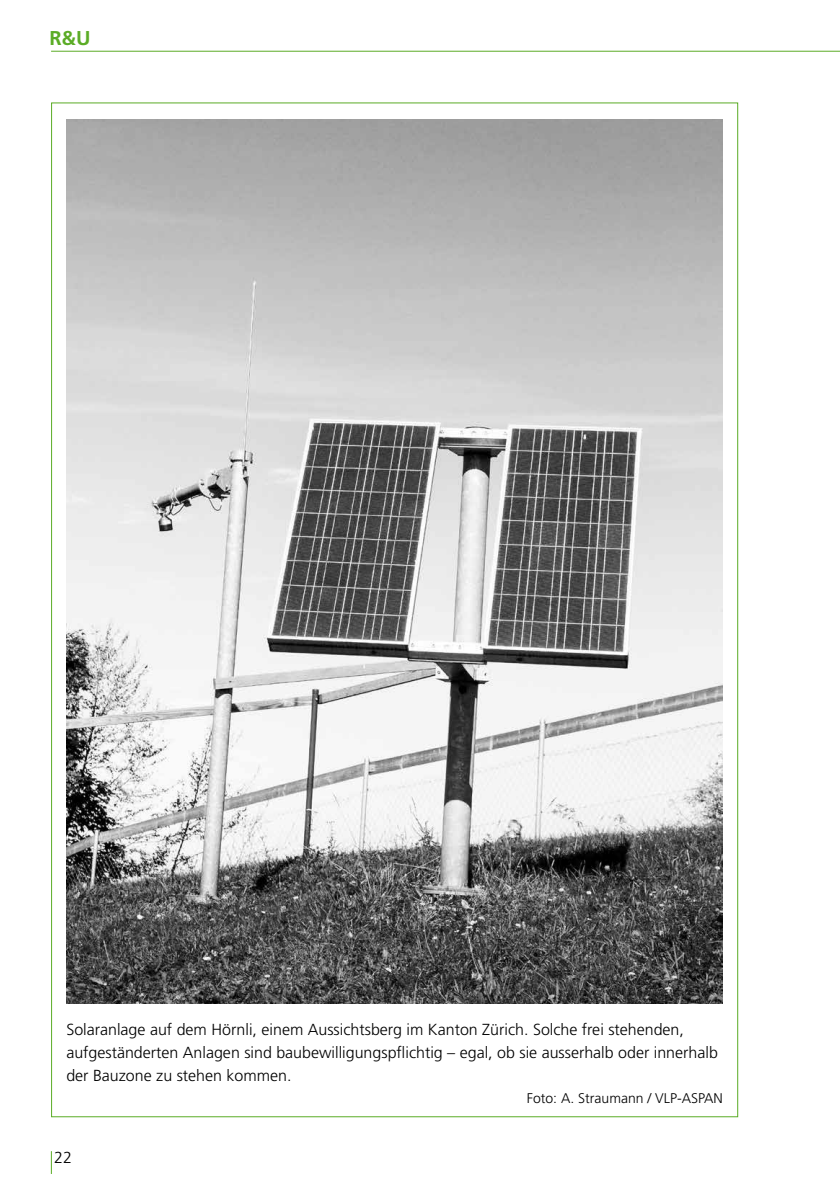
<style>
.page{position:relative;width:840px;height:1191px;background:#fff}
.page>*{position:absolute;margin:0;border:0;box-sizing:border-box;transform-origin:0 0}
.t1{font:700 20px "Frutiger LT Std";color:#5bac26}
.Fliesstext{font:300 16px/22.6px "Frutiger LT Std";color:#000}
.Fliesstext-2{font:300 14px "Frutiger LT Std";color:#000}
</style>
<div class="page">
<hr style="left:51px;top:51px;width:788px;height:1px;background:#5bac26">
<svg style="left:51px;top:1151px;width:1px;height:23px"></svg>
<img style="left:66px;top:119px;width:656px;height:884px">
<p class="t1" style="left:49px;top:27px;width:43px">R&amp;U</p>
<p class="Fliesstext" style="left:66px;top:1018px;width:652px">Solaranlage auf dem Hörnli, einem Aussichtsberg im Kanton Zürich. Solche frei stehenden, aufgeständerten Anlagen sind baubewilligungspflichtig – egal, ob sie ausserhalb oder innerhalb der Bauzone zu stehen kommen.</p>
<p class="Fliesstext-2" style="left:526px;top:1090px;width:197px">Foto: A. Straumann / VLP-ASPAN</p>
<p class="Fliesstext" style="left:54px;top:1146px;width:19px">22</p>
</div>
